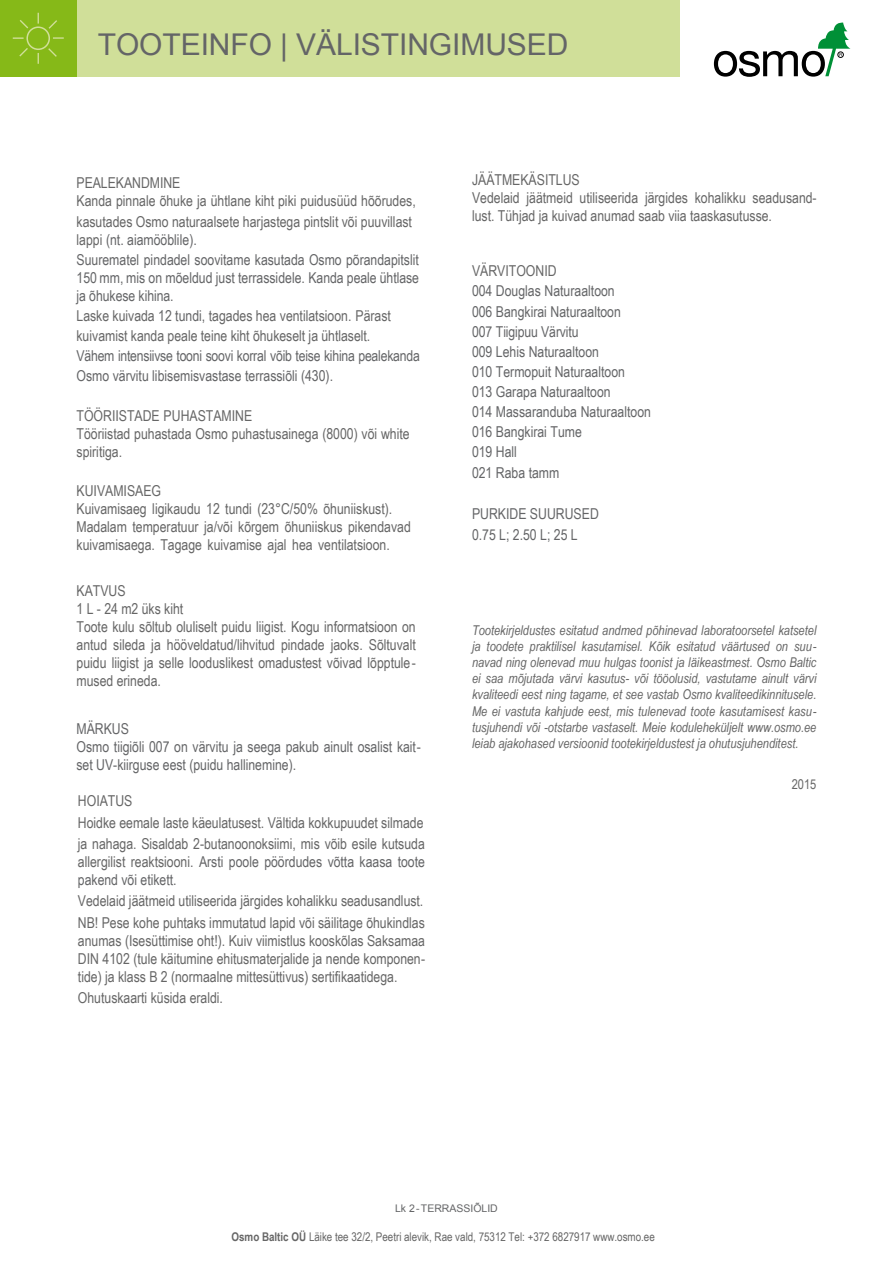
<style>
.page{position:relative;width:893px;height:1263px;background:#fff}
.page>*{position:absolute;margin:0;border:0;box-sizing:border-box;transform-origin:0 0}
.t1{font:30px "Arial";color:#646567}
.t2{font:15px/18px "Arial Narrow";color:#666}
.t3{font:15px/20.1px "Arial Narrow";color:#646567}
.t4{font:italic 13.5px/16.2px "Arial Narrow";color:#666;text-align:justify}
.t5{font:13.5px "Arial Narrow";color:#666}
.t6{font:12px "Arial Narrow";color:#666}
.t7{font:10.5px "Arial";color:#646567}
.s1{color:#646567}
.s2{color:#666}
.s3{font-weight:700}
</style>
<div class="page">
<div style="left:77px;top:0;width:603px;height:77px;background:#d0df99"></div>
<svg style="left:714px;top:23px;width:136px;height:54px"></svg>
<div style="left:0;top:0;width:77px;height:77px;background:#86b918"></div>
<svg style="left:12px;top:12px;width:52px;height:52px"></svg>
<h1 class="t1" style="left:98px;top:30px;width:472px">TOOTEINFO | VÄLISTINGIMUSED</h1>
<p class="t2" style="left:77px;top:175px;width:341px">PEALEKANDMINE<br>Kanda pinnale õhuke ja ühtlane kiht piki puidusüüd hõõrudes,</p>
<p class="t2" style="left:77px;top:213px;width:337px">kasutades Osmo naturaalsete harjastega pintslit või puuvillast lappi <span class="s1">(nt. aiamööblile).</span></p>
<p class="t3" style="left:77px;top:251px;width:344px;line-height:18px;text-align:justify">Suurematel pindadel soovitame kasutada Osmo põrandapitslit 150 mm, mis on mõeldud just terrassidele. Kanda peale ühtlase ja õhukese kihina.</p>
<p class="t2" style="left:77px;top:306px;width:316px;line-height:20.1px">Laske kuivada <span class="s1">12 tundi,</span> tagades hea ventilatsioon. Pärast kuivamist kanda peale teine kiht õhukeselt ja ühtlaselt.</p>
<p class="t3" style="left:77px;top:347px;width:345px">Vähem intensiivse tooni soovi korral võib teise kihina pealekanda<br>Osmo värvitu libisemisvastase terrassiõli (430).</p>
<p class="t2" style="left:77px;top:407px;width:335px">TÖÖRIISTADE PUHASTAMINE<br>Tööriistad puhastada Osmo puhastusainega (8000) või white spiritiga.</p>
<p class="t2" style="left:77px;top:482px;width:336px">KUIVAMISAEG<br>Kuivamisaeg ligikaudu 12 tundi (23°C/50% õhuniiskust).<br>Madalam temperatuur ja/või kõrgem õhuniiskus pikendavad kuivamisaega. Tagage kuivamise ajal hea ventilatsioon.</p>
<p class="t2" style="left:77px;top:583px;width:341px">KATVUS<br>1 L - 24 m2 üks kiht<br>Toote kulu sõltub oluliselt puidu liigist. Kogu informatsioon on antud sileda ja hööveldatud/lihvitud pindade jaoks. Sõltuvalt puidu liigist ja selle looduslikest omadustest võivad lõpptule&shy;mused erineda.</p>
<p class="t3" style="left:77px;top:720px;width:346px;line-height:18px">MÄRKUS<br>Osmo tiigiõli 007 on värvitu ja seega pakub ainult osalist kait&shy;set UV-kiirguse eest (puidu hallinemine).</p>
<p class="t2" style="left:78px;top:791px;width:348px;line-height:21.5px">HOIATUS<br>Hoidke eemale laste käeulatusest. Vältida kokkupuudet silmade ja nahaga. Sisaldab 2-butanoonoksiimi, mis võib esile kutsuda</p>
<p class="t3" style="left:78px;top:853px;width:349px;line-height:18px"><span class="s2">allergilist reaktsiooni.</span> Arsti poole pöördudes võtta kaasa toote pakend või etikett.</p>
<p class="t2" style="left:78px;top:891px;width:348px;line-height:21.5px">Vedelaid jäätmeid utiliseerida järgides kohalikku seadusandlust.<br>NB! Pese kohe puhtaks immutatud lapid või säilitage õhukindlas</p>
<p class="t2" style="left:78px;top:932px;width:349px;text-align:justify">anumas (Isesüttimise oht!). Kuiv viimistlus kooskõlas Saksamaa DIN 4102 (tule käitumine ehitusmaterjalide ja nende komponen&shy;tide) ja klass B 2 (normaalne mittesüttivus) sertifikaatidega.</p>
<p class="t2" style="left:78px;top:990px;width:147px">Ohutuskaarti küsida eraldi.</p>
<p class="t2" style="left:472px;top:172px;width:346px">JÄÄTMEKÄSITLUS<br>Vedelaid jäätmeid utiliseerida järgides kohalikku seadusand&shy;lust. Tühjad ja kuivad anumad saab viia taaskasutusse.</p>
<p class="t2" style="left:472px;top:263px;width:86px">VÄRVITOONID</p>
<p class="t3" style="left:472px;top:282px;width:181px">004 Douglas Naturaaltoon<br>006 Bangkirai Naturaaltoon<br>007 Tiigipuu Värvitu<br>009 Lehis Naturaaltoon<br>010 Termopuit Naturaaltoon<br>013 Garapa Naturaaltoon<br>014 Massaranduba Naturaaltoon<br>016 Bangkirai Tume<br>019 Hall<br>021 Raba tamm</p>
<p class="t3" style="left:472px;top:505px;width:128px">PURKIDE SUURUSED<br>0.75 L; 2.50 L; 25 L</p>
<p class="t4" style="left:472px;top:622px;width:346px">Tootekirjeldustes esitatud andmed põhinevad laboratoorsetel katsetel ja toodete praktilisel kasutamisel. Kõik esitatud väärtused on suu&shy;navad ning olenevad muu hulgas toonist ja läikeastmest. Osmo Baltic ei saa mõjutada värvi kasutus- või tööolusid, vastutame ainult värvi kvaliteedi eest ning tagame, et see vastab Osmo kvaliteedikinnitusele.<br>Me ei vastuta kahjude eest, mis tulenevad toote kasutamisest kasu&shy;tusjuhendi või -otstarbe vastaselt. Meie koduleheküljelt www.osmo.ee leiab ajakohased versioonid tootekirjeldustest ja ohutusjuhenditest.</p>
<p class="t5" style="left:792px;top:777px;width:26px">2015</p>
<p class="t7" style="left:395px;top:1203px;width:104px">Lk 2 - TERRASSIÕLID</p>
<p class="t6" style="left:232px;top:1231px;width:425px"><span class="s3">Osmo Baltic OÜ</span> Läike tee 32/2, Peetri alevik, Rae vald, 75312 Tel: +372 6827917 www.osmo.ee</p>
</div>
